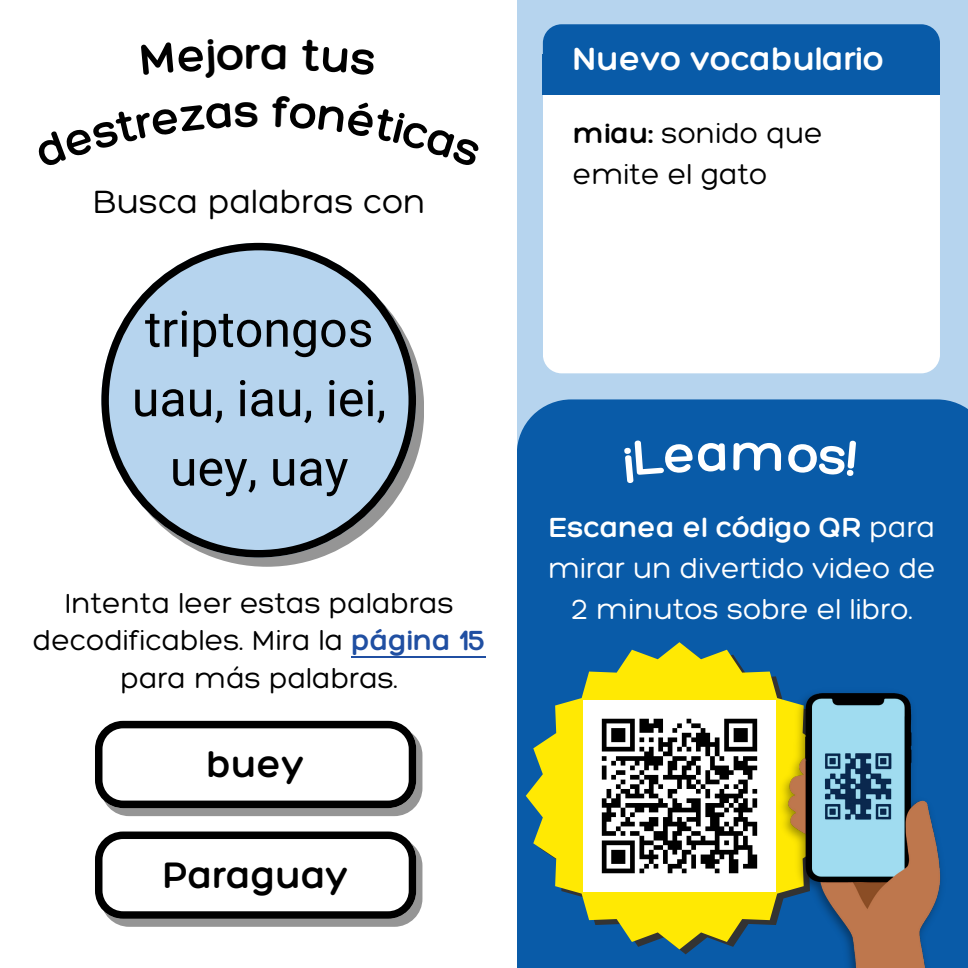
<style>
.page{position:relative;width:968px;height:968px;background:#fff}
.page>*{position:absolute;margin:0;border:0;box-sizing:border-box;transform-origin:0 0}
.t1{font:50px/69.5px "Roboto";color:#000;text-align:center}
.t2{font:300 47.5px "Hero";color:#000}
.t3{font:300 40px "Hero";color:#000}
.t4{font:300 35px "Hero";color:#000}
.t5{font:300 35px "Hero";color:#fff}
.t6{font:300 30px/37.5px "Hero";color:#000;text-align:center}
.t7{font:300 30px/41.2px "Hero";color:#fff;text-align:center}
.s1{color:#204fa2}
.s2{font-style:inherit}
</style>
<div class="page">
<div style="left:517px;top:0;width:451px;height:968px;background:#b6d4ee"></div>
<div style="left:101px;top:837px;width:321px;height:89px;background:#959595;border-radius:28px"></div>
<div style="left:543px;top:59px;width:396px;height:314px;background:#fff;border-radius:19px"></div>
<hr style="left:351px;top:656px;width:135px;height:1px;background:#204fa2">
<svg style="left:101px;top:243px;width:315px;height:314px"></svg>
<div style="left:543px;top:24px;width:396px;height:64px;background:#095ba8;border-radius:19px"></div>
<div style="left:543px;top:55px;width:397px;height:40px;background:#095ba8"></div>
<div style="left:101px;top:727px;width:321px;height:89px;background:#959595;border-radius:28px"></div>
<svg style="left:95px;top:720px;width:321px;height:88px;background:#cbcbcb"></svg>
<svg style="left:95px;top:831px;width:321px;height:87px;background:#cdcdcd"></svg>
<div style="left:517px;top:399px;width:451px;height:569px;background:#095ba8"></div>
<svg style="left:526px;top:642px;width:307px;height:307px;background:#8ca54e"></svg>
<img style="left:583px;top:700px;width:190px;height:191px">
<img style="left:773px;top:683px;width:176px;height:285px">
<div style="left:624px;top:438px;width:101px;height:45px;background:#095ba8"></div>
<svg style="left:733px;top:442px;width:48px;height:29px"></svg>
<div style="left:787px;top:440px;width:69px;height:36px;background:#095ba8"></div>
<h2 class="t2" style="left:245px;top:24px;width:17px">r</h2>
<p class="t4" style="left:93px;top:180px;width:334px">Busca palabras con</p>
<p class="t1" style="left:132px;top:295px;width:256px">triptongos uau, iau, iei, uey, uay</p>
<p class="t6" style="left:33px;top:583px;width:454px">Intenta leer estas palabras decodificables. Mira la <span class="s1">página 15</span></p>
<p class="t6" style="left:120px;top:658px;width:279px">para más palabras.</p>
<p class="t3" style="left:207px;top:739px;width:99px">buey</p>
<p class="t3" style="left:163px;top:850px;width:187px">Paraguay</p>
<h2 class="t5" style="left:573px;top:37px;width:312px">Nuevo vocabulario</h2>
<p class="t6" style="left:573px;top:111px;width:251px;line-height:41.2px;text-align:left"><span class="s2">miau:</span> sonido que emite el gato</p>
<p class="t7" style="left:548px;top:505px;width:389px"><span class="s2">Escanea el código QR</span> para mirar un divertido video de<br>2 minutos sobre el libro.</p>
</div>
